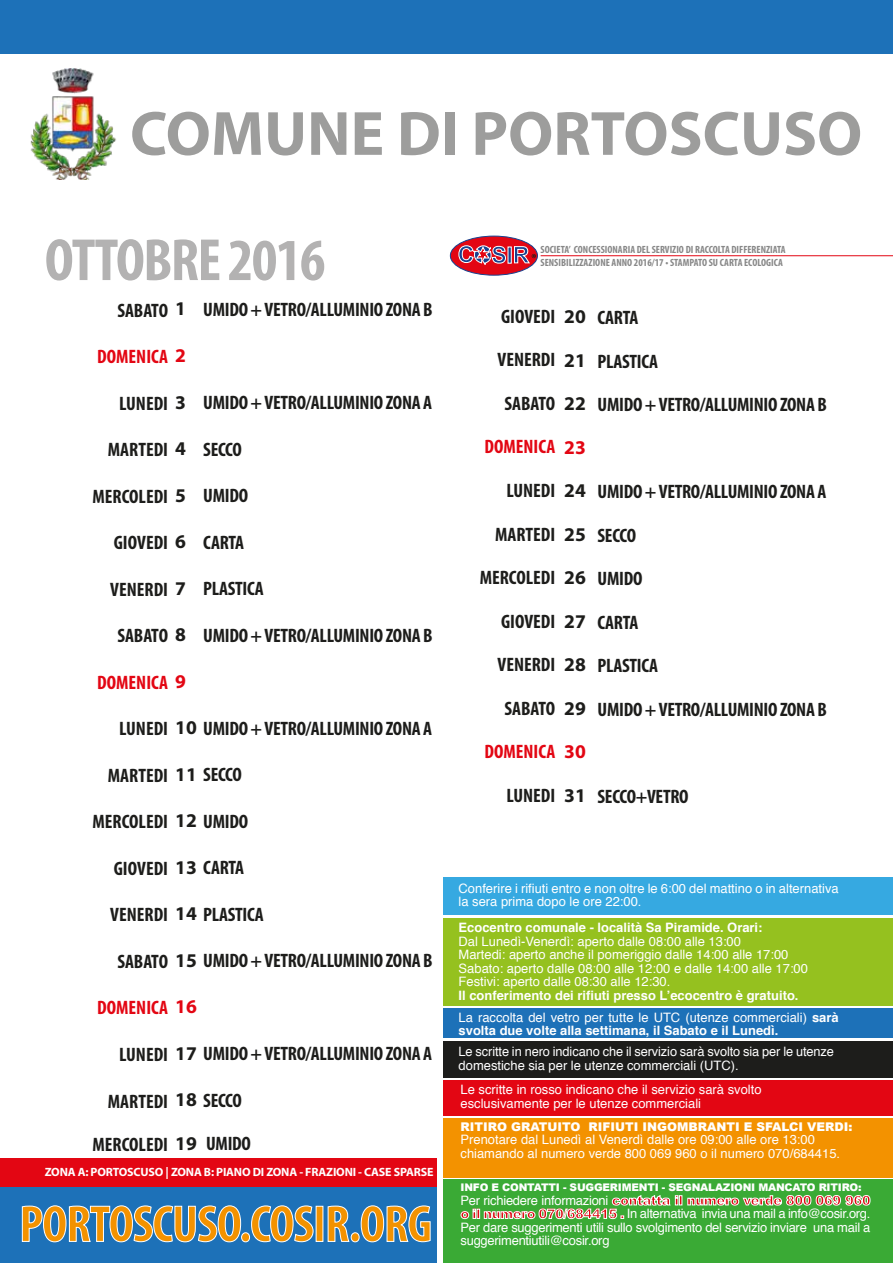
<style>
.page{position:relative;width:893px;height:1263px;background:#fff}
.page>*{position:absolute;margin:0;border:0;box-sizing:border-box;transform-origin:0 0}
.t1{font:700 63px "Myriad Pro";color:#9d9d9c}
.t2{font:700 condensed 60px "Myriad Pro";letter-spacing:-.025em;color:#b3b2b2}
.t3{font:700 condensed 52.2px "Myriad Pro";letter-spacing:-.02em;color:#f39200}
.t4{font:700 condensed 19.5px "Myriad Pro";letter-spacing:-.015em;color:#1d1d1b}
.t5{font:700 condensed 19.5px "Myriad Pro";color:#e30613}
.t6{font:700 19.5px "Myriad Pro";color:#1d1d1b}
.t7{font:700 19.5px "Myriad Pro";color:#e30613}
.t8{font:12.9px/13.5px "Helvetica";color:#fff}
.t9{font:700 12.9px "Helvetica";color:#fff}
.t10{font:900 12.9px "Arial";letter-spacing:-.02em;color:#e30613}
.t11{font:700 12px "Myriad Pro";letter-spacing:-.015em;color:#fff}
.t12{font:900 12px "Arial";color:#fff}
.t13{font:700 condensed 10.5px "Myriad Pro";color:#878787}
.t14{font:900 10.5px "Arial";letter-spacing:-.02em;color:#fff}
.s1{font-stretch:normal}
.s2{font-weight:700}
.s3{font-family:"Helvetica";font-weight:400;color:#fff}
.s4{font-family:"Arial";font-weight:900;color:#e30613}
</style>
<div class="page">
<div style="left:0;top:1186px;width:436px;height:77px;background:#1d71b8"></div>
<svg style="left:22px;top:1205px;width:219px;height:37px"></svg>
<div style="left:241px;top:1232px;width:9px;height:10px;border:1px solid #fff;border-radius:50%"></div>
<svg style="left:251px;top:1205px;width:63px;height:37px"></svg>
<svg style="left:327px;top:1205px;width:23px;height:37px"></svg>
<div style="left:351px;top:1232px;width:8px;height:10px;border:1px solid #fff;border-radius:50%"></div>
<svg style="left:360px;top:1205px;width:71px;height:37px"></svg>
<hr style="left:541px;top:255px;width:352px;height:1px;background:#e30613">
<div style="left:450px;top:236px;width:87px;height:39px;background:#e30613;border-radius:50%"></div>
<div style="left:450px;top:236px;width:88px;height:40px;border:1px solid #174290;border-radius:50%"></div>
<hr style="left:508px;top:247px;width:3px;height:16px;background:#174290">
<svg style="left:459px;top:245px;width:47px;height:20px"></svg>
<svg style="left:514px;top:246px;width:22px;height:17px"></svg>
<div style="left:0;top:0;width:893px;height:54px;background:#1d71b8"></div>
<img style="left:30px;top:69px;width:86px;height:111px">
<div style="left:0;top:1158px;width:436px;height:28px;background:#e30613"></div>
<div style="left:444px;top:1080px;width:449px;height:36px;background:#e30613"></div>
<div style="left:444px;top:1041px;width:449px;height:37px;background:#1d1d1b"></div>
<div style="left:444px;top:1118px;width:449px;height:59px;background:#f39200"></div>
<div style="left:444px;top:918px;width:449px;height:87px;background:#95c11f"></div>
<div style="left:444px;top:877px;width:449px;height:37px;background:#36a9e1"></div>
<div style="left:444px;top:1009px;width:449px;height:29px;background:#1d71b8"></div>
<div style="left:444px;top:1179px;width:449px;height:84px;background:#3aaa35"></div>
<svg style="left:461px;top:1195px;width:409px;height:24px"></svg>
<h1 class="t1" style="left:130px;top:93px;width:734px">COMUNE DI PORTOSCUSO</h1>
<h2 class="t2" style="left:45px;top:223px;width:282px">OTTOBRE 2016</h2>
<h3 class="t4" style="left:117px;top:298px;width:70px">SABATO <span class="s1">1</span></h3>
<h3 class="t5" style="left:97px;top:345px;width:90px">DOMENICA <span class="s1">2</span></h3>
<h3 class="t4" style="left:119px;top:391px;width:68px">LUNEDI <span class="s1">3</span></h3>
<h3 class="t4" style="left:108px;top:438px;width:80px">MARTEDI <span class="s1">4</span></h3>
<h3 class="t4" style="left:92px;top:484px;width:95px">MERCOLEDI <span class="s1">5</span></h3>
<h3 class="t4" style="left:114px;top:531px;width:74px">GIOVEDI <span class="s1">6</span></h3>
<h3 class="t4" style="left:110px;top:577px;width:77px">VENERDI <span class="s1">7</span></h3>
<h3 class="t4" style="left:117px;top:624px;width:70px">SABATO <span class="s1">8</span></h3>
<h3 class="t5" style="left:97px;top:670px;width:90px">DOMENICA <span class="s1">9</span></h3>
<h3 class="t4" style="left:119px;top:716px;width:314px">LUNEDI <span class="s1">10</span> UMIDO + VETRO/ALLUMINIO ZONA A</h3>
<h3 class="t4" style="left:108px;top:763px;width:135px">MARTEDI <span class="s1">11</span> SECCO</h3>
<h3 class="t4" style="left:92px;top:810px;width:157px">MERCOLEDI <span class="s1">12</span> UMIDO</h3>
<h3 class="t4" style="left:114px;top:856px;width:132px">GIOVEDI <span class="s1">13</span> CARTA</h3>
<h3 class="t4" style="left:110px;top:902px;width:155px">VENERDI <span class="s1">14</span> PLASTICA</h3>
<h3 class="t4" style="left:117px;top:949px;width:317px">SABATO <span class="s1">15</span> UMIDO + VETRO/ALLUMINIO ZONA B</h3>
<h3 class="t5" style="left:97px;top:996px;width:101px">DOMENICA <span class="s1">16</span></h3>
<h3 class="t4" style="left:119px;top:1042px;width:314px">LUNEDI <span class="s1">17</span> UMIDO + VETRO/ALLUMINIO ZONA A</h3>
<h3 class="t4" style="left:108px;top:1089px;width:135px">MARTEDI <span class="s1">18</span> SECCO</h3>
<h3 class="t4" style="left:92px;top:1132px;width:106px">MERCOLEDI <span class="s1">19</span></h3>
<h3 class="t4" style="left:203px;top:297px;width:231px">UMIDO + VETRO/ALLUMINIO ZONA B</h3>
<h3 class="t4" style="left:203px;top:390px;width:230px">UMIDO + VETRO/ALLUMINIO ZONA A</h3>
<h3 class="t4" style="left:203px;top:437px;width:40px">SECCO</h3>
<h3 class="t4" style="left:203px;top:484px;width:46px">UMIDO</h3>
<h3 class="t4" style="left:203px;top:530px;width:42px">CARTA</h3>
<h3 class="t4" style="left:203px;top:577px;width:62px">PLASTICA</h3>
<h3 class="t4" style="left:203px;top:623px;width:231px">UMIDO + VETRO/ALLUMINIO ZONA B</h3>
<h3 class="t4" style="left:206px;top:1132px;width:46px">UMIDO</h3>
<p class="t11" style="left:45px;top:1164px;width:390px">ZONA A: PORTOSCUSO | ZONA B: PIANO DI ZONA - FRAZIONI - CASE SPARSE</p>
<h3 class="t3" style="left:19px;top:1191px;width:414px">PORTOSCUSO.COSIR.ORG</h3>
<p class="t13" style="left:541px;top:242px;width:246px">SOCIETA’ CONCESSIONARIA DEL SERVIZIO DI RACCOLTA DIFFERENZIATA</p>
<p class="t13" style="left:541px;top:256px;width:244px">SENSIBILIZZAZIONE ANNO 2016/17 • STAMPATO SU CARTA ECOLOGICA</p>
<h3 class="t4" style="left:501px;top:304px;width:56px">GIOVEDI</h3>
<h3 class="t4" style="left:497px;top:348px;width:59px">VENERDI</h3>
<h3 class="t4" style="left:505px;top:391px;width:52px">SABATO</h3>
<h3 class="t5" style="left:484px;top:435px;width:72px">DOMENICA</h3>
<h3 class="t4" style="left:506px;top:478px;width:50px">LUNEDI</h3>
<h3 class="t4" style="left:495px;top:522px;width:62px">MARTEDI</h3>
<h3 class="t4" style="left:480px;top:565px;width:77px">MERCOLEDI</h3>
<h3 class="t4" style="left:501px;top:609px;width:56px">GIOVEDI</h3>
<h3 class="t4" style="left:497px;top:652px;width:59px">VENERDI</h3>
<h3 class="t4" style="left:505px;top:696px;width:52px">SABATO</h3>
<h3 class="t5" style="left:484px;top:739px;width:72px">DOMENICA</h3>
<h3 class="t4" style="left:506px;top:783px;width:50px">LUNEDI</h3>
<h3 class="t6" style="left:564px;top:304px;width:23px">20</h3>
<h3 class="t6" style="left:564px;top:347px;width:23px">21</h3>
<h3 class="t6" style="left:564px;top:391px;width:23px">22</h3>
<h3 class="t7" style="left:564px;top:434px;width:23px">23</h3>
<h3 class="t6" style="left:564px;top:478px;width:23px">24</h3>
<h3 class="t6" style="left:564px;top:521px;width:23px">25</h3>
<h3 class="t6" style="left:564px;top:565px;width:23px">26</h3>
<h3 class="t6" style="left:564px;top:608px;width:23px">27</h3>
<h3 class="t6" style="left:564px;top:652px;width:23px">28</h3>
<h3 class="t6" style="left:564px;top:695px;width:23px">29</h3>
<h3 class="t7" style="left:564px;top:739px;width:23px">30</h3>
<h3 class="t6" style="left:564px;top:782px;width:23px">31</h3>
<h3 class="t4" style="left:598px;top:305px;width:42px">CARTA</h3>
<h3 class="t4" style="left:598px;top:349px;width:62px">PLASTICA</h3>
<h3 class="t4" style="left:598px;top:392px;width:231px">UMIDO + VETRO/ALLUMINIO ZONA B</h3>
<h3 class="t4" style="left:598px;top:479px;width:230px">UMIDO + VETRO/ALLUMINIO ZONA A</h3>
<h3 class="t4" style="left:598px;top:523px;width:40px">SECCO</h3>
<h3 class="t4" style="left:598px;top:566px;width:46px">UMIDO</h3>
<h3 class="t4" style="left:598px;top:610px;width:42px">CARTA</h3>
<h3 class="t4" style="left:598px;top:653px;width:62px">PLASTICA</h3>
<h3 class="t4" style="left:598px;top:697px;width:231px">UMIDO + VETRO/ALLUMINIO ZONA B</h3>
<h3 class="t4" style="left:598px;top:784px;width:93px">SECCO+VETRO</h3>
<p class="t8" style="left:459px;top:882px;width:382px">Conferire i rifiuti entro e non oltre le 6:00 del mattino o in alternativa la sera prima dopo le ore 22:00.</p>
<p class="t9" style="left:459px;top:917px;width:305px">Ecocentro comunale - località Sa Piramide. Orari:</p>
<p class="t8" style="left:459px;top:935px;width:351px">Dal Lunedì-Venerdì: aperto dalle 08:00 alle 13:00<br>Martedi: aperto anche il pomeriggio dalle 14:00 alle 17:00<br>Sabato: aperto dalle 08:00 alle 12:00 e dalle 14:00 alle 17:00<br>Festivi: aperto dalle 08:30 alle 12:30.</p>
<p class="t9" style="left:459px;top:985px;width:341px">Il conferimento dei rifiuti presso L’ecocentro è gratuito.</p>
<p class="t8" style="left:459px;top:1011px;width:382px">La raccolta del vetro per tutte le UTC (utenze commerciali) <span class="s2">sarà svolta due volte alla settimana, il Sabato e il Lunedì.</span></p>
<p class="t8" style="left:459px;top:1045px;width:377px">Le scritte in nero indicano che il servizio sarà svolto sia per le utenze domestiche sia per le utenze commerciali (UTC).</p>
<p class="t8" style="left:461px;top:1083px;width:303px">Le scritte in rosso indicano che il servizio sarà svolto esclusivamente per le utenze commerciali</p>
<p class="t12" style="left:460px;top:1118px;width:393px">RITIRO GRATUITO RIFIUTI INGOMBRANTI E SFALCI VERDI:</p>
<p class="t8" style="left:460px;top:1133px;width:381px">Prenotare dal Lunedì al Venerdì dalle ore 09:00 alle ore 13:00 chiamando al numero verde 800 069 960 o il numero 070/684415.</p>
<p class="t14" style="left:460px;top:1180px;width:403px">INFO E CONTATTI - SUGGERIMENTI - SEGNALAZIONI MANCATO RITIRO:</p>
<p class="t10" style="left:460px;top:1191px;width:411px"><span class="s3">Per richiedere informazioni</span> contatta il numero verde 800 069 960</p>
<p class="t8" style="left:460px;top:1207px;width:411px;text-align:justify"><span class="s4">o il numero 070/684415 .</span> In alternativa invia una mail a info@cosir.org.<br>Per dare suggerimenti utili sullo svolgimento del servizio inviare una mail a suggerimentiutili@cosir.org</p>
</div>
